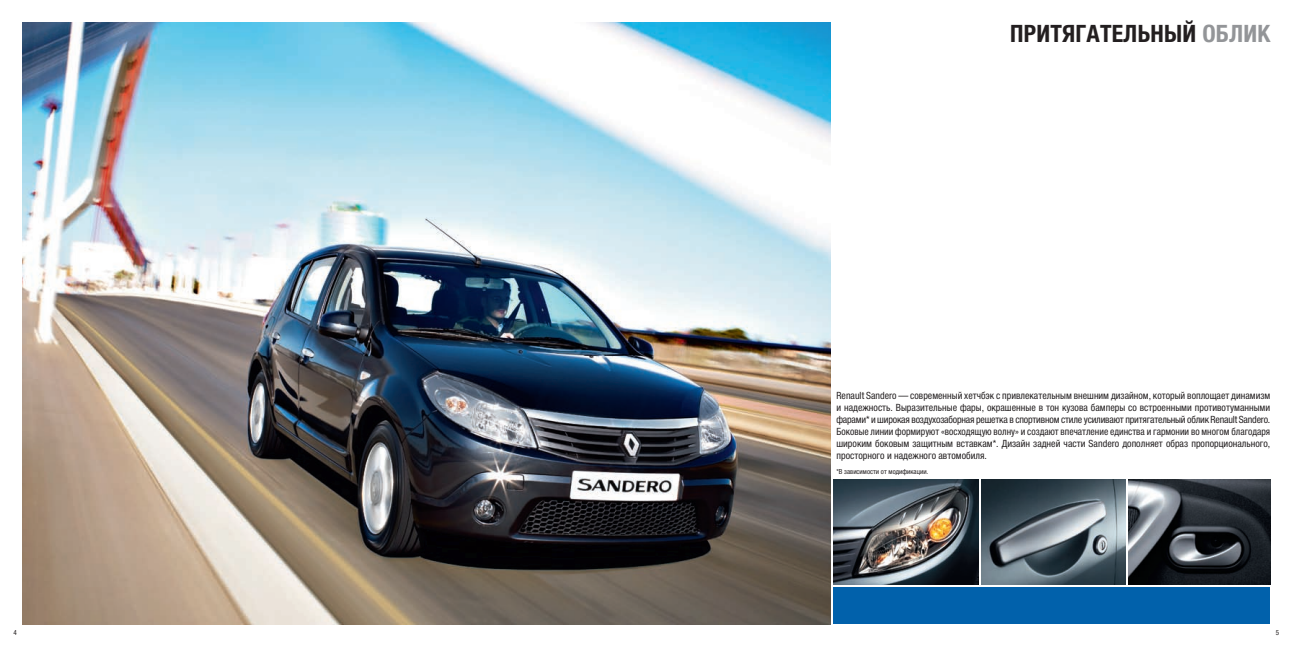
<style>
.page{position:relative;width:1293px;height:647px;background:#fff}
.page>*{position:absolute;margin:0;border:0;box-sizing:border-box;transform-origin:0 0}
.t1{font:700 condensed 24px "Helvetica Neue LTCYR";letter-spacing:.01em;color:#231f20}
.t2{font:condensed 10px/12px "Helvetica Neue LTCYR";color:#231f20;text-align:justify}
.t3{font:condensed 7px "Helvetica Neue LTCYR";color:#231f20}
.s1{color:#939598}
</style>
<div class="page">
<div style="left:833px;top:587px;width:437px;height:37px;background:#0161ab"></div>
<img style="left:833px;top:479px;width:145px;height:105px">
<img style="left:981px;top:479px;width:144px;height:105px">
<img style="left:1128px;top:479px;width:142px;height:105px">
<img style="left:23px;top:23px;width:808px;height:601px">
<h1 class="t1" style="left:1010px;top:20px;width:262px">ПРИТЯГАТЕЛЬНЫЙ <span class="s1">ОБЛИК</span></h1>
<p class="t2" style="left:836px;top:389px;width:435px">Renault Sandero — современный хетчбэк с привлекательным внешним дизайном, который воплощает динамизм и надежность. Выразительные фары, окрашенные в тон кузова бамперы со встроенными противотуманными фарами* и широкая воздухозаборная решетка в спортивном стиле усиливают притягательный облик Renault Sandero.<br>Боковые линии формируют «восходящую волну» и создают впечатление единства и гармонии во многом благодаря широким боковым защитным вставкам*. Дизайн задней части Sandero дополняет образ пропорционального, просторного и надежного автомобиля.</p>
<p class="t3" style="left:836px;top:467px;width:93px">*В зависимости от модификации.</p>
<p class="t3" style="left:14px;top:629px;width:5px">4</p>
<p class="t3" style="left:1276px;top:629px;width:5px">5</p>
</div>
